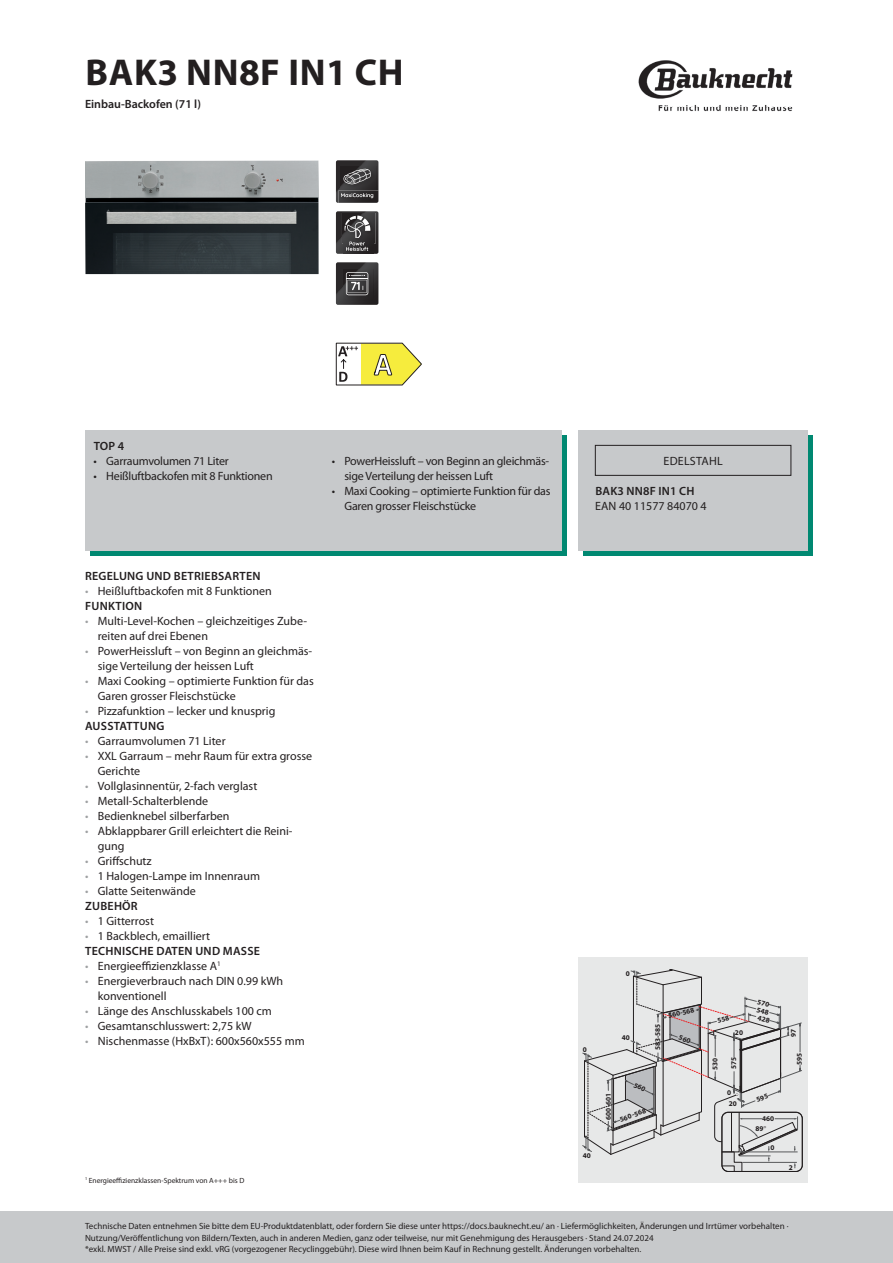
<style>
.page{position:relative;width:893px;height:1263px;background:#fff}
.page>*{position:absolute;margin:0;border:0;box-sizing:border-box;transform-origin:0 0}
.t1{font:700 37.5px "Myriad Pro";letter-spacing:.015em;color:#231f20}
.t2{font:12px/15px "Myriad Pro";color:#231f20}
.t3{font:12px/15px "Myriad Pro";letter-spacing:-.02em;color:#231f20}
.t4{font:600 12px/15px "Myriad Pro";letter-spacing:.02em;color:#231f20}
.t5{font:600 12px "Myriad Pro";color:#231f20}
.t6{font:12px "Myriad Pro";letter-spacing:.02em;color:#231f20}
.t7{font:9px/11.2px "Myriad Pro";color:#231f20}
.t8{font:7.5px "Myriad Pro";color:#231f20}
.t9{font:700 7.35px/7.5px "Myriad Pro";color:#231f20;text-align:center}
.t10{font:700 7.2px "Myriad Pro";color:#231f20}
.s1{color:#9ea0a2}
.s2{font-weight:600}
.s3{font-weight:400;color:#9ea0a2}
.s4{font-weight:400}
.s5{font-family:"Times New Roman";font-weight:400}
</style>
<div class="page">
<img style="left:638px;top:60px;width:155px;height:52px">
<div style="left:0;top:1212px;width:893px;height:51px;background:#c7c9cb"></div>
<img style="left:85px;top:160px;width:234px;height:114px">
<svg style="left:336px;top:160px;width:42px;height:43px;background:#474546"></svg>
<svg style="left:336px;top:211px;width:42px;height:43px;background:#4d4b4c"></svg>
<svg style="left:336px;top:262px;width:42px;height:43px;background:#454445"></svg>
<svg style="left:336px;top:343px;width:85px;height:42px"></svg>
<svg style="left:90px;top:436px;width:477px;height:120px;background:#20927f"></svg>
<div style="left:85px;top:430px;width:476px;height:120px;background:#c7c9cb"></div>
<div style="left:584px;top:436px;width:229px;height:120px;background:#008871"></div>
<div style="left:578px;top:430px;width:230px;height:120px;background:#c7c9cb"></div>
<div style="left:595px;top:445px;width:196px;height:30px;border:1px solid #231f20"></div>
<div style="left:578px;top:958px;width:230px;height:225px;background:#e7e8e8"></div>
<svg style="left:583px;top:969px;width:219px;height:202px"></svg>
<h1 class="t1" style="left:85px;top:48px;width:320px">BAK3 NN8F IN1 CH</h1>
<p class="t5" style="left:85px;top:97px;width:117px">Einbau-Backofen (71 l)</p>
<p class="t4" style="left:94px;top:439px;width:32px">TOP 4</p>
<p class="t3" style="left:94px;top:454px;width:137px">• Garraumvolumen 71 Liter</p>
<p class="t3" style="left:94px;top:469px;width:181px">• Heißluftbackofen mit 8 Funktionen</p>
<p class="t3" style="left:344px;top:454px;width:206px;text-indent:-13px">• PowerHeissluft – von Beginn an gleichmäs&shy;sige Verteilung der heissen Luft</p>
<p class="t3" style="left:344px;top:484px;width:208px;text-indent:-13px">• Maxi Cooking – optimierte Funktion für das<br>Garen grosser Fleischstücke</p>
<p class="t4" style="left:85px;top:569px;width:177px">REGELUNG UND BETRIEBSARTEN</p>
<p class="t2" style="left:85px;top:584px;width:188px"><span class="s1">•</span> Heißluftbackofen mit 8 Funktionen<br><span class="s2">FUNKTION</span></p>
<p class="t2" style="left:98px;top:614px;width:211px;text-indent:-13px"><span class="s1">•</span> Multi-Level-Kochen – gleichzeitiges Zube&shy;reiten auf drei Ebenen</p>
<p class="t2" style="left:98px;top:644px;width:216px;text-indent:-13px"><span class="s1">•</span> PowerHeissluft – von Beginn an gleichmäs&shy;sige Verteilung der heissen Luft</p>
<p class="t2" style="left:98px;top:674px;width:217px;text-indent:-13px"><span class="s1">•</span> Maxi Cooking – optimierte Funktion für das<br>Garen grosser Fleischstücke</p>
<p class="t2" style="left:85px;top:704px;width:192px"><span class="s1">•</span> Pizzafunktion – lecker und knusprig<br><span class="s2">AUSSTATTUNG</span></p>
<p class="t2" style="left:85px;top:734px;width:142px"><span class="s1">•</span> Garraumvolumen 71 Liter</p>
<p class="t2" style="left:98px;top:749px;width:216px;text-indent:-13px"><span class="s1">•</span> XXL Garraum – mehr Raum für extra grosse<br>Gerichte</p>
<p class="t2" style="left:85px;top:779px;width:174px"><span class="s1">•</span> Vollglasinnentür, 2-fach verglast</p>
<p class="t2" style="left:85px;top:794px;width:125px"><span class="s1">•</span> Metall-Schalterblende</p>
<p class="t2" style="left:85px;top:809px;width:146px"><span class="s1">•</span> Bedienknebel silberfarben</p>
<p class="t2" style="left:98px;top:824px;width:196px;text-indent:-13px"><span class="s1">•</span> Abklappbarer Grill erleichtert die Reini&shy;gung</p>
<p class="t2" style="left:85px;top:854px;width:68px"><span class="s1">•</span> Griffschutz</p>
<p class="t2" style="left:85px;top:869px;width:176px"><span class="s1">•</span> 1 Halogen-Lampe im Innenraum</p>
<p class="t2" style="left:85px;top:884px;width:112px"><span class="s1">•</span> Glatte Seitenwände<br><span class="s2">ZUBEHÖR</span></p>
<p class="t2" style="left:85px;top:914px;width:70px"><span class="s1">•</span> 1 Gitterrost</p>
<p class="t4" style="left:85px;top:929px;width:176px"><span class="s3">•</span> <span class="s4">1 Backblech, emailliert<br></span>TECHNISCHE DATEN UND MASSE</p>
<p class="t2" style="left:85px;top:959px;width:137px"><span class="s1">•</span> Energieeffizienzklasse A<sup>1</sup></p>
<p class="t2" style="left:98px;top:974px;width:187px;text-indent:-13px"><span class="s1">•</span> Energieverbrauch nach DIN 0.99 kWh konventionell</p>
<p class="t2" style="left:85px;top:1004px;width:188px"><span class="s1">•</span> Länge des Anschlusskabels 100 cm</p>
<p class="t2" style="left:85px;top:1019px;width:168px"><span class="s1">•</span> Gesamtanschlusswert: 2,75 kW</p>
<p class="t2" style="left:85px;top:1034px;width:221px"><span class="s1">•</span> Nischenmasse (HxBxT): 600x560x555 mm</p>
<p class="t8" style="left:85px;top:1176px;width:161px"><sup>1</sup> Energieeffizienzklassen-Spektrum von A+++ bis D</p>
<p class="t6" style="left:663px;top:454px;width:61px">EDELSTAHL</p>
<p class="t4" style="left:595px;top:484px;width:101px">BAK3 NN8F IN1 CH</p>
<p class="t2" style="left:595px;top:499px;width:113px">EAN 40 11577 84070 4</p>
<p class="t10" style="left:583px;top:1045px;width:6px">0</p>
<p class="t10" style="left:626px;top:969px;width:6px">0</p>
<p class="t10" style="left:622px;top:1033px;width:10px">40</p>
<p class="t10" style="left:667px;top:1011px;width:28px;rotate:-13deg">560-568</p>
<p class="t10" style="left:653px;top:1050px;width:28px;rotate:-90deg">583-585</p>
<p class="t10" style="left:583px;top:1151px;width:10px">40</p>
<p class="t10" style="left:604px;top:1120px;width:29px;rotate:-90deg">600-601</p>
<p class="t10" style="left:618px;top:1115px;width:29px;rotate:-19deg">560-568</p>
<p class="t10" style="left:735px;top:1028px;width:10px">20</p>
<p class="t10" style="left:710px;top:1070px;width:14px;rotate:-90deg">530</p>
<p class="t10" style="left:729px;top:1069px;width:14px;rotate:-90deg">575</p>
<p class="t10" style="left:727px;top:1088px;width:6px">0</p>
<p class="t10" style="left:729px;top:1098px;width:10px">20</p>
<p class="t9" style="left:758px;top:1005px;width:17px;rotate:15deg">548<br>428</p>
<p class="t10" style="left:762px;top:1114px;width:14px">460</p>
<p class="t10" style="left:755px;top:1124px;width:12px">89<span class="s5">¡</span></p>
<p class="t10" style="left:770px;top:1143px;width:6px">0</p>
<p class="t10" style="left:789px;top:1036px;width:10px;rotate:-90deg">97</p>
<p class="t10" style="left:795px;top:1065px;width:14px;rotate:-90deg">595</p>
<p class="t10" style="left:789px;top:1162px;width:6px">2</p>
<p class="t7" style="left:85px;top:1221px;width:705px">Technische Daten entnehmen Sie bitte dem EU-Produktdatenblatt, oder fordern Sie diese unter https://docs.bauknecht.eu/ an · Liefermöglichkeiten, Änderungen und Irrtümer vorbehalten ·<br>Nutzung/Veröffentlichung von Bildern/Texten, auch in anderen Medien, ganz oder teilweise, nur mit Genehmigung des Herausgebers · Stand 24.07.2024<br>*exkl. MWST / Alle Preise sind exkl. vRG (vorgezogener Recyclinggebühr). Diese wird Ihnen beim Kauf in Rechnung gestellt. Änderungen vorbehalten.</p>
</div>
